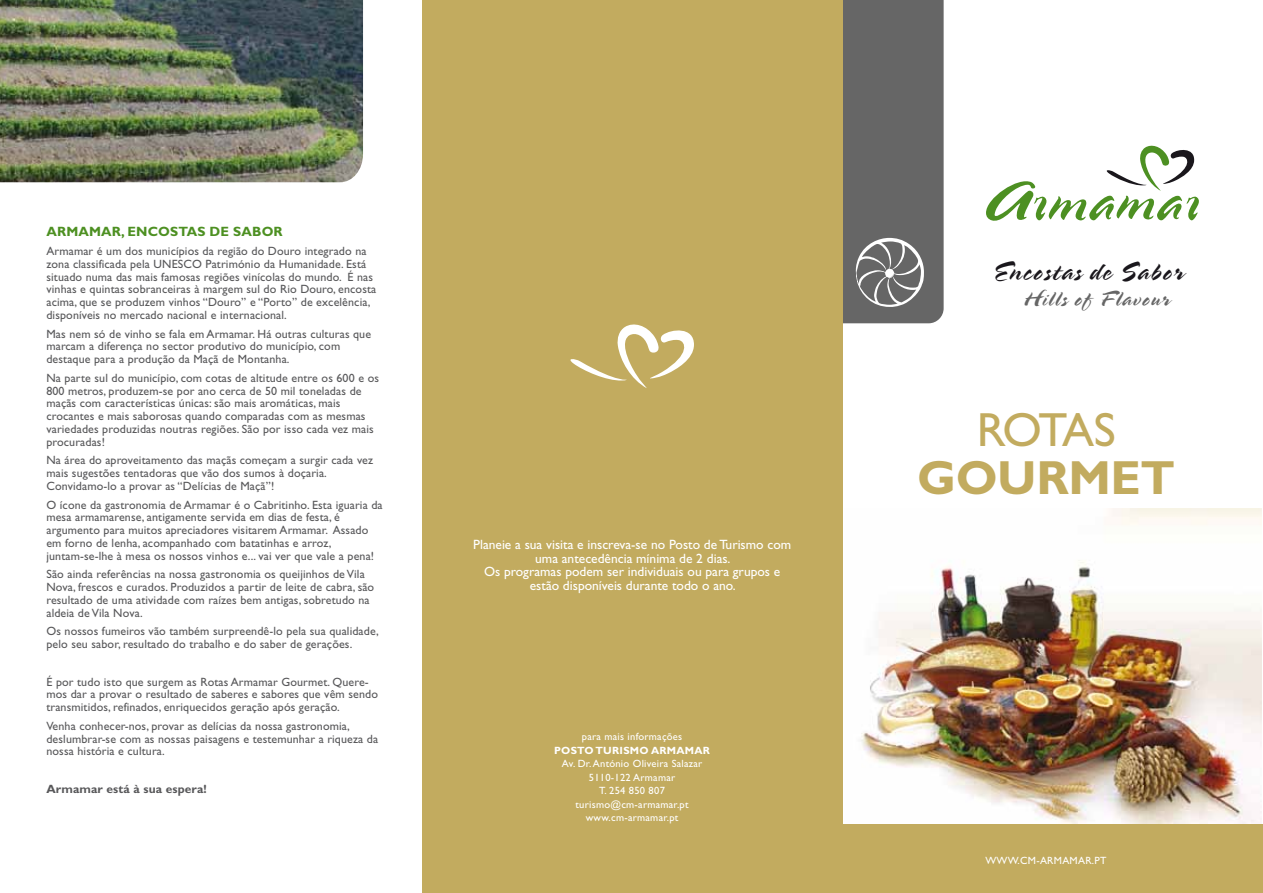
<style>
.page{position:relative;width:1263px;height:893px;background:#fff}
.page>*{position:absolute;margin:0;border:0;box-sizing:border-box;transform-origin:0 0}
.t1{font:700 48px "Gill Sans";letter-spacing:-.01em;color:#c2ab5f}
.t2{font:48px "Gill Sans";letter-spacing:-.075em;color:#c2ab5f}
.t3{font:27px "Spring LP";letter-spacing:.05em;color:#1a171c}
.t4{font:22.35px "Spring LP";letter-spacing:.055em;color:#666}
.t5{font:13.5px/13.5px "Gill Sans";color:#fff;text-align:center}
.t6{font:700 13.5px "Gill Sans";letter-spacing:.01em;color:#4d9022}
.t7{font:12px/12.8px "Gill Sans";letter-spacing:.01em;color:#58585a}
.t8{font:700 12px "Gill Sans";letter-spacing:.01em;color:#58585a}
.t9{font:10.5px/13.5px "Gill Sans";letter-spacing:.025em;color:#fff;text-align:center}
.t10{font:700 10.5px "Gill Sans";letter-spacing:.025em;color:#fff}
</style>
<div class="page">
<div style="left:843px;top:0;width:101px;height:323px;background:#666"></div>
<div style="left:422px;top:0;width:421px;height:893px;background:#c2ab5f"></div>
<svg style="left:986px;top:145px;width:213px;height:76px"></svg>
<div style="left:826px;top:825px;width:437px;height:68px;background:#c2ab5f"></div>
<svg style="left:856px;top:238px;width:68px;height:69px"></svg>
<img style="left:0;top:0;width:363px;height:182px">
<img style="left:861px;top:508px;width:400px;height:316px">
<svg style="left:570px;top:324px;width:124px;height:64px"></svg>
<p class="t6" style="left:46px;top:224px;width:238px">ARMAMAR, ENCOSTAS DE SABOR</p>
<p class="t7" style="left:46px;top:245px;width:331px">Armamar é um dos municípios da região do Douro integrado na zona classificada pela UNESCO Património da Humanidade. Está situado numa das mais famosas regiões vinícolas do mundo. É nas vinhas e quintas sobranceiras à margem sul do Rio Douro, encosta acima, que se produzem vinhos “Douro” e “Porto” de excelência, disponíveis no mercado nacional e internacional.</p>
<p class="t7" style="left:46px;top:327px;width:326px">Mas nem só de vinho se fala em Armamar. Há outras culturas que marcam a diferença no sector produtivo do município, com destaque para a produção da Maçã de Montanha.</p>
<p class="t7" style="left:46px;top:372px;width:334px">Na parte sul do município, com cotas de altitude entre os 600 e os 800 metros, produzem-se por ano cerca de 50 mil toneladas de maçãs com características únicas: são mais aromáticas, mais crocantes e mais saborosas quando comparadas com as mesmas variedades produzidas noutras regiões. São por isso cada vez mais procuradas!</p>
<p class="t7" style="left:46px;top:454px;width:328px">Na área do aproveitamento das maçãs começam a surgir cada vez mais sugestões tentadoras que vão dos sumos à doçaria.<br>Convidamo-lo a provar as “Delícias de Maçã”!</p>
<p class="t7" style="left:46px;top:498px;width:338px">O ícone da gastronomia de Armamar é o Cabritinho. Esta iguaria da mesa armamarense, antigamente servida em dias de festa, é argumento para muitos apreciadores visitarem Armamar. Assado em forno de lenha, acompanhado com batatinhas e arroz, juntam-se-lhe à mesa os nossos vinhos e... vai ver que vale a pena!</p>
<p class="t7" style="left:46px;top:568px;width:329px">São ainda referências na nossa gastronomia os queijinhos de Vila Nova, frescos e curados. Produzidos a partir de leite de cabra, são resultado de uma atividade com raízes bem antigas, sobretudo na aldeia de Vila Nova.</p>
<p class="t7" style="left:46px;top:625px;width:334px">Os nossos fumeiros vão também surpreendê-lo pela sua qualidade, pelo seu sabor, resultado do trabalho e do saber de gerações.</p>
<p class="t7" style="left:46px;top:675px;width:333px">É por tudo isto que surgem as Rotas Armamar Gourmet. Quere&shy;mos dar a provar o resultado de saberes e sabores que vêm sendo transmitidos, refinados, enriquecidos geração após geração.</p>
<p class="t7" style="left:46px;top:719px;width:333px">Venha conhecer-nos, provar as delícias da nossa gastronomia, deslumbrar-se com as nossas paisagens e testemunhar a riqueza da nossa história e cultura.</p>
<p class="t8" style="left:46px;top:782px;width:162px">Armamar está à sua espera!</p>
<p class="t5" style="left:473px;top:538px;width:320px">Planeie a sua visita e inscreva-se no Posto de Turismo com uma antecedência mínima de 2 dias.<br>Os programas podem ser individuais ou para grupos e estão disponíveis durante todo o ano.</p>
<p class="t9" style="left:582px;top:730px;width:102px">para mais informações</p>
<p class="t10" style="left:554px;top:744px;width:157px">POSTO TURISMO ARMAMAR</p>
<p class="t9" style="left:562px;top:757px;width:142px">Av. Dr. António Oliveira Salazar<br>5110-122 Armamar<br>T. 254 850 807 turismo@cm-armamar.pt www.cm-armamar.pt</p>
<h2 class="t3" style="left:992px;top:255px;width:192px">Encostas de Sabor</h2>
<h3 class="t4" style="left:1023px;top:285px;width:148px">Hills of Flavour</h3>
<h1 class="t2" style="left:977px;top:403px;width:140px">ROTAS</h1>
<h1 class="t1" style="left:917px;top:449px;width:259px">GOURMET</h1>
<p class="t9" style="left:985px;top:853px;width:123px">WWW.CM-ARMAMAR.PT</p>
</div>
